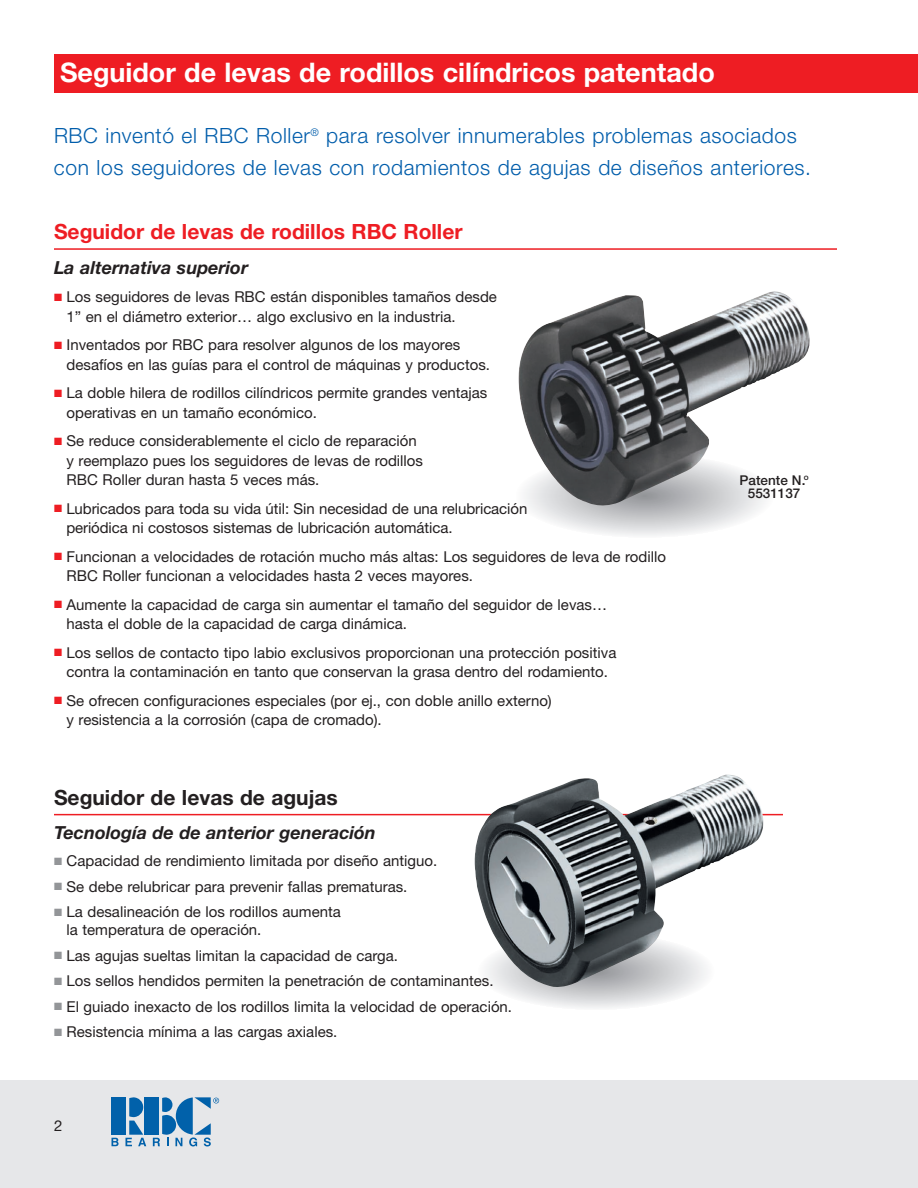
<style>
.page{position:relative;width:918px;height:1188px;background:#fff}
.page>*{position:absolute;margin:0;border:0;box-sizing:border-box;transform-origin:0 0}
.t1{font:700 27px "Helvetica Neue";color:#fff}
.t2{font:300 21px/31.5px "Helvetica Neue";letter-spacing:.03em;color:#015dab}
.t3{font:700 21px "Helvetica Neue";color:#ee1d23}
.t4{font:700 21px "Helvetica Neue";color:#231f20}
.t5{font:italic 700 18px "Helvetica Neue";color:#231f20}
.t6{font:15px/19.5px "Helvetica Neue";color:#231f20}
.t7{font:500 13.5px/13.5px "Helvetica Neue";color:#231f20;text-align:center}
.s1{color:#ee1d23}
.s2{color:#939598}
</style>
<div class="page">
<div style="left:0;top:1080px;width:918px;height:108px;background:#e6e7e9"></div>
<div style="left:111px;top:1097px;width:15px;height:38px;background:#0161aa"></div>
<div style="left:144px;top:1097px;width:15px;height:38px;background:#0161aa"></div>
<svg style="left:112px;top:1138px;width:7px;height:8px"></svg>
<svg style="left:126px;top:1097px;width:20px;height:49px"></svg>
<svg style="left:153px;top:1097px;width:66px;height:49px"></svg>
<div style="left:54px;top:54px;width:864px;height:39px;background:#ee1d23"></div>
<svg style="left:533px;top:510px;width:224px;height:26px"></svg>
<svg style="left:498px;top:988px;width:196px;height:20px"></svg>
<img style="left:518px;top:291px;width:292px;height:219px">
<hr style="left:54px;top:248px;width:783px;height:2px;background:#ee1d23">
<hr style="left:54px;top:814px;width:729px;height:1px;background:#ee1d23">
<img style="left:474px;top:775px;width:296px;height:213px">
<h1 class="t1" style="left:60px;top:63px;width:656px">Seguidor de levas de rodillos cilíndricos patentado</h1>
<h2 class="t2" style="left:54px;top:122px;width:759px">RBC inventó el RBC Roller<sup>®</sup> para resolver innumerables problemas asociados con los seguidores de levas con rodamientos de agujas de diseños anteriores.</h2>
<h2 class="t3" style="left:54px;top:224px;width:410px">Seguidor de levas de rodillos RBC Roller</h2>
<p class="t5" style="left:54px;top:261px;width:196px">La alternativa superior</p>
<p class="t6" style="left:67px;top:289px;width:432px;text-indent:-13px"><span class="s1">■</span> Los seguidores de levas RBC están disponibles tamaños desde<br>1” en el diámetro exterior… algo exclusivo en la industria.</p>
<p class="t6" style="left:67px;top:337px;width:425px;text-indent:-13px"><span class="s1">■</span> Inventados por RBC para resolver algunos de los mayores desafíos en las guías para el control de máquinas y productos.</p>
<p class="t6" style="left:67px;top:385px;width:422px;text-indent:-13px"><span class="s1">■</span> La doble hilera de rodillos cilíndricos permite grandes ventajas operativas en un tamaño económico.</p>
<p class="t6" style="left:67px;top:433px;width:358px;text-indent:-13px"><span class="s1">■</span> Se reduce considerablemente el ciclo de reparación y reemplazo pues los seguidores de levas de rodillos<br>RBC Roller duran hasta 5 veces más.</p>
<p class="t6" style="left:66px;top:500px;width:462px;text-indent:-12px"><span class="s1">■</span> Lubricados para toda su vida útil: Sin necesidad de una relubricación periódica ni costosos sistemas de lubricación automática.</p>
<p class="t6" style="left:67px;top:548px;width:601px;text-indent:-13px"><span class="s1">■</span> Funcionan a velocidades de rotación mucho más altas: Los seguidores de leva de rodillo<br>RBC Roller funcionan a velocidades hasta 2 veces mayores.</p>
<p class="t6" style="left:67px;top:596px;width:542px;text-indent:-13px"><span class="s1">■</span> Aumente la capacidad de carga sin aumentar el tamaño del seguidor de levas… hasta el doble de la capacidad de carga dinámica.</p>
<p class="t6" style="left:54px;top:644px;width:564px;text-align:center"><span class="s1">■</span> Los sellos de contacto tipo labio exclusivos proporcionan una protección positiva contra la contaminación en tanto que conservan la grasa dentro del rodamiento.</p>
<p class="t6" style="left:67px;top:692px;width:487px;text-indent:-13px"><span class="s1">■</span> Se ofrecen configuraciones especiales (por ej., con doble anillo externo) y resistencia a la corrosión (capa de cromado).</p>
<h2 class="t4" style="left:54px;top:790px;width:285px">Seguidor de levas de agujas</h2>
<p class="t5" style="left:54px;top:827px;width:323px">Tecnología de de anterior generación</p>
<p class="t6" style="left:54px;top:853px;width:385px"><span class="s2">■</span> Capacidad de rendimiento limitada por diseño antiguo.</p>
<p class="t6" style="left:54px;top:878px;width:355px"><span class="s2">■</span> Se debe relubricar para prevenir fallas prematuras.</p>
<p class="t6" style="left:67px;top:905px;width:276px;line-height:18px;text-indent:-13px"><span class="s2">■</span> La desalineación de los rodillos aumenta la temperatura de operación.</p>
<p class="t6" style="left:54px;top:947px;width:346px"><span class="s2">■</span> Las agujas sueltas limitan la capacidad de carga.</p>
<p class="t6" style="left:54px;top:973px;width:441px"><span class="s2">■</span> Los sellos hendidos permiten la penetración de contaminantes.</p>
<p class="t6" style="left:54px;top:998px;width:460px"><span class="s2">■</span> El guiado inexacto de los rodillos limita la velocidad de operación.</p>
<p class="t6" style="left:54px;top:1024px;width:285px"><span class="s2">■</span> Resistencia mínima a las cargas axiales.</p>
<p class="t6" style="left:54px;top:1117px;width:10px">2</p>
<p class="t7" style="left:740px;top:475px;width:71px">Patente N.<sup>o<br></sup>5531137</p>
</div>
